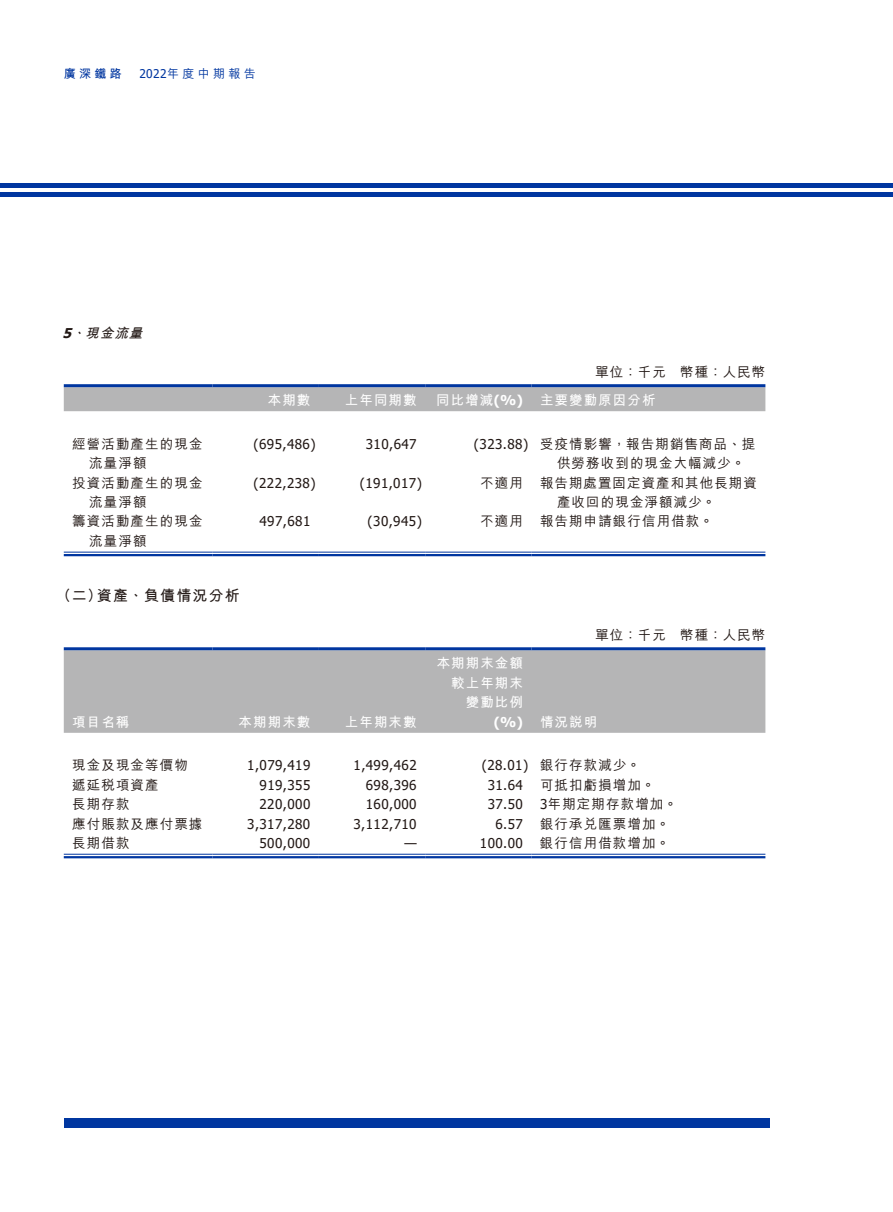
<style>
.page{position:relative;width:893px;height:1212px;background:#fff}
.page>*{position:absolute;margin:0;border:0;box-sizing:border-box;transform-origin:0 0}
.t1{font:700 15px "M Hei HK";letter-spacing:.08em;color:#231916}
.t2{font:500 13.5px/19.5px "M Hei HK";letter-spacing:.08em;color:#231916}
.t3{font:13.5px "Tahoma";letter-spacing:.03em;color:#231916}
.t4{font:700 13.5px/19.5px "M Hei HK";letter-spacing:.08em;color:#fff;text-align:right}
.t5{font:italic 700 13.5px "M Hei HK";color:#231916}
.t6{font:700 13.5px "Tahoma";color:#fff}
.t7{font:italic 700 13.5px "Tahoma";color:#231916}
.t8{font:500 12px "M Hei HK";letter-spacing:.28em;color:#0036a0}
.t9{font:700 12px "M Hei HK";color:#0036a0}
.s1{font-family:"Tahoma";font-weight:400}
.s2{font-family:"Tahoma"}
</style>
<div class="page">
<div style="left:64px;top:1118px;width:706px;height:9px;background:#0036a0"></div>
<div style="left:0;top:183px;width:893px;height:5px;background:#0036a0"></div>
<hr style="left:0;top:193px;width:893px;height:4px;background:#0036a0">
<div style="left:64px;top:387px;width:701px;height:24px;background:#b5b5b6"></div>
<hr style="left:64px;top:384px;width:149px;height:3px;background:#0036a0">
<hr style="left:213px;top:384px;width:106px;height:3px;background:#0036a0">
<hr style="left:319px;top:384px;width:106px;height:3px;background:#0036a0">
<hr style="left:425px;top:384px;width:106px;height:3px;background:#0036a0">
<hr style="left:531px;top:384px;width:234px;height:3px;background:#0036a0">
<hr style="left:64px;top:552px;width:149px;height:1px;background:#0036a0">
<hr style="left:64px;top:554px;width:149px;height:2px;background:#0036a0">
<hr style="left:213px;top:552px;width:106px;height:1px;background:#0036a0">
<hr style="left:213px;top:554px;width:106px;height:2px;background:#0036a0">
<hr style="left:319px;top:552px;width:106px;height:1px;background:#0036a0">
<hr style="left:319px;top:554px;width:106px;height:2px;background:#0036a0">
<hr style="left:425px;top:552px;width:106px;height:1px;background:#0036a0">
<hr style="left:425px;top:554px;width:106px;height:2px;background:#0036a0">
<hr style="left:531px;top:552px;width:234px;height:1px;background:#0036a0">
<hr style="left:531px;top:554px;width:234px;height:2px;background:#0036a0">
<div style="left:64px;top:650px;width:701px;height:83px;background:#b5b5b6"></div>
<hr style="left:64px;top:647px;width:149px;height:3px;background:#0036a0">
<hr style="left:213px;top:647px;width:106px;height:3px;background:#0036a0">
<hr style="left:319px;top:647px;width:106px;height:3px;background:#0036a0">
<hr style="left:425px;top:647px;width:106px;height:3px;background:#0036a0">
<hr style="left:531px;top:647px;width:234px;height:3px;background:#0036a0">
<hr style="left:64px;top:854px;width:149px;height:1px;background:#0036a0">
<hr style="left:64px;top:856px;width:149px;height:2px;background:#0036a0">
<hr style="left:213px;top:854px;width:106px;height:1px;background:#0036a0">
<hr style="left:213px;top:856px;width:106px;height:2px;background:#0036a0">
<hr style="left:319px;top:854px;width:106px;height:1px;background:#0036a0">
<hr style="left:319px;top:856px;width:106px;height:2px;background:#0036a0">
<hr style="left:425px;top:854px;width:106px;height:1px;background:#0036a0">
<hr style="left:425px;top:856px;width:106px;height:2px;background:#0036a0">
<hr style="left:531px;top:854px;width:234px;height:1px;background:#0036a0">
<hr style="left:531px;top:856px;width:234px;height:2px;background:#0036a0">
<p class="t9" style="left:64px;top:65px;width:60px">廣深鐵路</p>
<p class="t8" style="left:139px;top:65px;width:118px"><span class="s1">2022</span>年度中期報告</p>
<p class="t5" style="left:85px;top:323px;width:63px">現金流量</p>
<p class="t7" style="left:62px;top:323px;width:15px">5</p>
<p class="t5" style="left:71px;top:323px;width:20px">、</p>
<p class="t4" style="left:268px;top:389px;width:44px">本期數</p>
<p class="t4" style="left:345px;top:389px;width:73px">上年同期數</p>
<p class="t4" style="left:436px;top:389px;width:88px">同比增減 <span class="s2">%( )</span></p>
<p class="t2" style="left:595px;top:361px;width:72px">單位：千元</p>
<p class="t4" style="left:540px;top:389px;width:117px">主要變動原因分析</p>
<p class="t2" style="left:680px;top:361px;width:87px">幣種：人民幣</p>
<p class="t2" style="left:89px;top:433px;width:115px;text-indent:-17px">經營活動產生的現金流量淨額</p>
<p class="t2" style="left:540px;top:433px;width:217px">受疫情影響，報告期銷售商品、提</p>
<p class="t3" style="left:254px;top:434px;width:64px">(695,486)</p>
<p class="t3" style="left:474px;top:434px;width:56px">(323.88)</p>
<p class="t3" style="left:366px;top:434px;width:52px">310,647</p>
<p class="t2" style="left:557px;top:452px;width:189px">供勞務收到的現金大幅減少。</p>
<p class="t2" style="left:89px;top:472px;width:115px;text-indent:-17px">投資活動產生的現金流量淨額</p>
<p class="t2" style="left:540px;top:472px;width:218px">報告期處置固定資產和其他長期資</p>
<p class="t2" style="left:480px;top:472px;width:44px">不適用</p>
<p class="t3" style="left:254px;top:473px;width:64px">(222,238)</p>
<p class="t3" style="left:360px;top:473px;width:64px">(191,017)</p>
<p class="t2" style="left:557px;top:491px;width:160px">產收回的現金淨額減少。</p>
<p class="t2" style="left:89px;top:511px;width:115px;text-indent:-17px">籌資活動產生的現金流量淨額</p>
<p class="t2" style="left:540px;top:511px;width:175px">報告期申請銀行信用借款。</p>
<p class="t2" style="left:480px;top:511px;width:44px">不適用</p>
<p class="t3" style="left:368px;top:512px;width:56px">(30,945)</p>
<p class="t3" style="left:260px;top:512px;width:52px">497,681</p>
<p class="t1" style="left:97px;top:584px;width:144px">資產、負債情況分析</p>
<p class="t1" style="left:56px;top:584px;width:47px">（二）</p>
<p class="t2" style="left:595px;top:624px;width:72px">單位：千元</p>
<p class="t2" style="left:680px;top:624px;width:87px">幣種：人民幣</p>
<p class="t4" style="left:437px;top:652px;width:88px">本期期末金額較上年期末變動比例</p>
<p class="t4" style="left:72px;top:711px;width:59px">項目名稱</p>
<p class="t4" style="left:239px;top:711px;width:73px">本期期末數</p>
<p class="t4" style="left:345px;top:711px;width:73px">上年期末數</p>
<p class="t6" style="left:494px;top:712px;width:31px">%( )</p>
<p class="t4" style="left:540px;top:711px;width:59px">情況說明</p>
<p class="t2" style="left:72px;top:754px;width:117px">現金及現金等價物</p>
<p class="t3" style="left:247px;top:756px;width:65px">1,079,419</p>
<p class="t3" style="left:354px;top:756px;width:65px">1,499,462</p>
<p class="t3" style="left:482px;top:756px;width:48px">(28.01)</p>
<p class="t2" style="left:540px;top:754px;width:102px">銀行存款減少。</p>
<p class="t2" style="left:72px;top:774px;width:88px">遞延稅項資產</p>
<p class="t3" style="left:260px;top:776px;width:52px">919,355</p>
<p class="t3" style="left:366px;top:776px;width:52px">698,396</p>
<p class="t3" style="left:488px;top:776px;width:37px">31.64</p>
<p class="t2" style="left:540px;top:774px;width:116px">可抵扣虧損增加。</p>
<p class="t2" style="left:72px;top:793px;width:59px">長期存款</p>
<p class="t3" style="left:260px;top:795px;width:52px">220,000</p>
<p class="t3" style="left:366px;top:795px;width:52px">160,000</p>
<p class="t3" style="left:488px;top:795px;width:37px">37.50</p>
<p class="t2" style="left:540px;top:793px;width:139px"><span class="s1">3</span>年期定期存款增加。</p>
<p class="t2" style="left:72px;top:813px;width:132px">應付賬款及應付票據</p>
<p class="t3" style="left:247px;top:814px;width:65px">3,317,280</p>
<p class="t3" style="left:354px;top:814px;width:65px">3,112,710</p>
<p class="t3" style="left:495px;top:814px;width:29px">6.57</p>
<p class="t2" style="left:540px;top:813px;width:131px">銀行承兌匯票增加。</p>
<p class="t2" style="left:72px;top:832px;width:59px">長期借款</p>
<p class="t3" style="left:260px;top:834px;width:52px">500,000</p>
<p class="t3" style="left:404px;top:834px;width:14px">—</p>
<p class="t3" style="left:480px;top:834px;width:45px">100.00</p>
<p class="t2" style="left:540px;top:832px;width:131px">銀行信用借款增加。</p>
</div>
